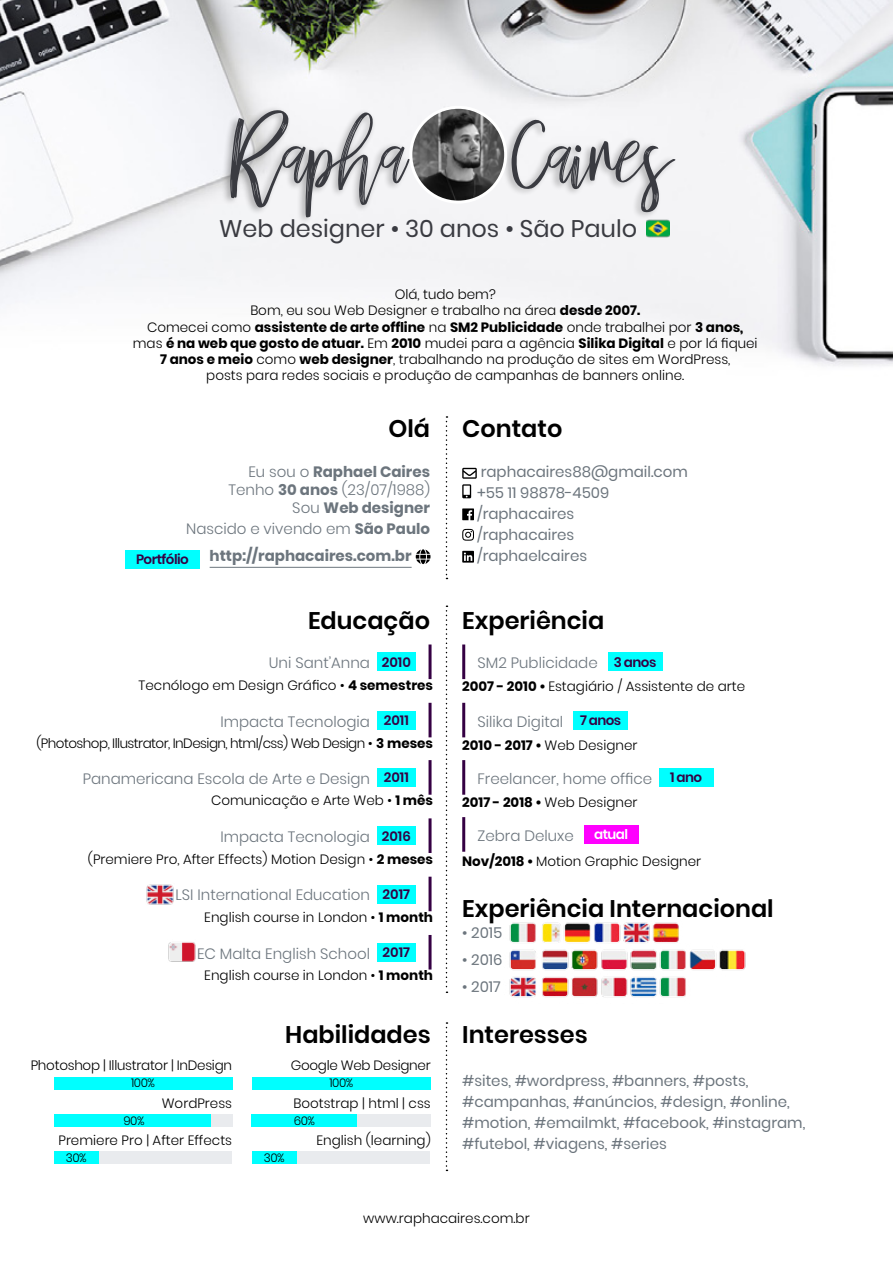
<style>
.page{position:relative;width:893px;height:1263px;background:#fff}
.page>*{position:absolute;margin:0;border:0;box-sizing:border-box;transform-origin:0 0}
.t1{font:75px "mellonydrybrush";color:#3a3b41}
.t2{font:600 24px "Poppins";color:#000}
.t3{font:24px "Poppins";color:#3a3b41}
.t4{font:300 15px "Poppins";color:#6c757d}
.t5{font:15px/21px "Poppins";color:#6c757d}
.t6{font:700 15px/18px "Poppins";color:#6c757d;text-align:right}
.t7{font:300 13.5px/16.2px "Poppins";color:#000;text-align:center}
.t8{font:300 13.5px "Poppins";letter-spacing:-.04em;color:#000}
.t9{font:300 13.5px "Poppins";letter-spacing:-.02em;color:#000}
.t10{font:600 13.5px "Poppins";letter-spacing:-.04em;color:#350043}
.t11{font:600 13.5px "Poppins";letter-spacing:-.04em;color:#fff}
.t12{font:300 12px "Poppins";letter-spacing:-.04em;color:#000}
.s1{font-weight:700}
.s2{font-weight:300}
.s3{font-weight:600;font-size:13.5px;color:#350043}
</style>
<div class="page">
<img style="left:0;top:0;width:893px;height:366px">
<div style="left:221px;top:106px;width:192px;height:119px;background:#000;opacity:.3"></div>
<div style="left:503px;top:116px;width:175px;height:103px;background:#000;opacity:.3"></div>
<img style="left:411px;top:107px;width:95px;height:95px;border-radius:47px">
<div style="left:409px;top:106px;width:98px;height:98px;border:3px solid #fff;border-radius:50%"></div>
<svg style="left:446px;top:416px;width:1px;height:163px"></svg>
<svg style="left:446px;top:1022px;width:1px;height:149px"></svg>
<svg style="left:446px;top:605px;width:1px;height:388px"></svg>
<svg style="left:462px;top:468px;width:15px;height:30px"></svg>
<svg style="left:462px;top:508px;width:12px;height:12px"></svg>
<svg style="left:462px;top:529px;width:12px;height:12px"></svg>
<svg style="left:462px;top:551px;width:12px;height:12px"></svg>
<svg style="left:416px;top:549px;width:14px;height:15px"></svg>
<hr style="left:210px;top:567px;width:202px;height:1px;background:#6c757d">
<div style="left:377px;top:652px;width:39px;height:19px;background:#0ff"></div>
<hr style="left:429px;top:644px;width:3px;height:35px;background:#350043">
<div style="left:608px;top:652px;width:54px;height:19px;background:#0ff"></div>
<hr style="left:462px;top:644px;width:3px;height:35px;background:#350043">
<div style="left:573px;top:711px;width:55px;height:19px;background:#0ff"></div>
<hr style="left:462px;top:703px;width:3px;height:34px;background:#350043">
<hr style="left:462px;top:760px;width:3px;height:35px;background:#350043">
<div style="left:377px;top:711px;width:39px;height:19px;background:#0ff"></div>
<hr style="left:429px;top:703px;width:3px;height:34px;background:#350043">
<div style="left:377px;top:768px;width:39px;height:19px;background:#0ff"></div>
<hr style="left:429px;top:760px;width:3px;height:35px;background:#350043">
<div style="left:377px;top:826px;width:39px;height:19px;background:#0ff"></div>
<hr style="left:429px;top:818px;width:3px;height:35px;background:#350043">
<div style="left:377px;top:885px;width:39px;height:18px;background:#0ff"></div>
<hr style="left:429px;top:877px;width:3px;height:34px;background:#350043">
<div style="left:377px;top:943px;width:39px;height:19px;background:#0ff"></div>
<hr style="left:429px;top:935px;width:3px;height:34px;background:#350043">
<div style="left:252px;top:1077px;width:179px;height:12px;background:#0ff"></div>
<div style="left:341px;top:1114px;width:90px;height:12px;background:#e9ebee"></div>
<div style="left:252px;top:1114px;width:105px;height:12px;background:#0ff"></div>
<div style="left:54px;top:1077px;width:178px;height:12px;background:#0ff"></div>
<div style="left:211px;top:1114px;width:21px;height:12px;background:#e9ebee"></div>
<div style="left:54px;top:1114px;width:157px;height:12px;background:#0ff"></div>
<div style="left:98px;top:1152px;width:134px;height:12px;background:#e9ebee"></div>
<div style="left:54px;top:1152px;width:44px;height:12px;background:#0ff"></div>
<div style="left:125px;top:550px;width:75px;height:19px;background:#0ff"></div>
<img style="left:509px;top:922px;width:237px;height:75px">
<img style="left:168px;top:942px;width:28px;height:20px">
<img style="left:146px;top:884px;width:28px;height:21px">
<div style="left:296px;top:1152px;width:134px;height:12px;background:#e9ebee"></div>
<div style="left:252px;top:1152px;width:44px;height:12px;background:#0ff"></div>
<img style="left:647px;top:217px;width:22px;height:23px">
<div style="left:584px;top:825px;width:54px;height:19px;background:#f0f"></div>
<hr style="left:462px;top:817px;width:3px;height:35px;background:#350043">
<div style="left:659px;top:768px;width:54px;height:19px;background:#0ff"></div>
<h1 class="t1" style="left:230px;top:112px;width:179px">Rapha</h1>
<h1 class="t1" style="left:511px;top:112px;width:163px">Caires</h1>
<h2 class="t3" style="left:219px;top:215px;width:419px">Web designer • 30 anos • São Paulo</h2>
<p class="t7" style="left:133px;top:286px;width:626px">Olá, tudo bem?<br>Bom, eu sou Web Designer e trabalho na área <span class="s1">desde 2007.<br></span>Comecei como <span class="s1">assistente de arte offline</span> na <span class="s1">SM2 Publicidade</span> onde trabalhei por <span class="s1">3 anos, </span>mas <span class="s1">é na web que gosto de atuar.</span> Em <span class="s1">2010</span> mudei para a agência <span class="s1">Silika Digital</span> e por lá fiquei <span class="s1">7 anos e meio</span> como <span class="s1">web designer</span>, trabalhando na produção de sites em WordPress,<br>posts para redes sociais e produção de campanhas de banners online.</p>
<h2 class="t2" style="left:388px;top:415px;width:43px">Olá</h2>
<p class="t6" style="left:228px;top:463px;width:203px"><span class="s2">Eu sou o</span> Raphael Caires<br><span class="s2">Tenho</span> 30 anos <span class="s2">(23/07/1988)<br>Sou</span> Web designer</p>
<p class="t4" style="left:186px;top:520px;width:245px">Nascido e vivendo em <span class="s1">São Paulo</span></p>
<h2 class="t2" style="left:462px;top:415px;width:102px">Contato</h2>
<p class="t5" style="left:477px;top:461px;width:212px">raphacaires88@gmail.com +55 11 98878-4509 /raphacaires<br>/raphacaires /raphaelcaires</p>
<p class="t6" style="left:210px;top:547px;width:203px">http://raphacaires.com.br</p>
<p class="t10" style="left:136px;top:552px;width:54px">Portfólio</p>
<h2 class="t2" style="left:308px;top:606px;width:124px">Educação</h2>
<p class="t4" style="left:269px;top:654px;width:144px">Uni Sant’Anna <span class="s3">2010</span></p>
<p class="t7" style="left:139px;top:677px;width:296px">Tecnólogo em Design Gráfico • <span class="s1">4 semestres</span></p>
<p class="t4" style="left:220px;top:712px;width:190px">Impacta Tecnologia <span class="s3">2011</span></p>
<p class="t8" style="left:36px;top:735px;width:398px">(Photoshop, Illustrator, InDesign, html/css) Web Design • <span class="s1">3 meses</span></p>
<p class="t4" style="left:83px;top:770px;width:328px">Panamericana Escola de Arte e Design <span class="s3">2011</span></p>
<p class="t7" style="left:211px;top:793px;width:223px">Comunicação e Arte Web • <span class="s1">1 mês</span></p>
<p class="t4" style="left:220px;top:828px;width:192px">Impacta Tecnologia <span class="s3">2016</span></p>
<p class="t7" style="left:88px;top:851px;width:347px">(Premiere Pro, After Effects) Motion Design • <span class="s1">2 meses</span></p>
<p class="t4" style="left:176px;top:886px;width:236px">LSI International Education <span class="s3">2017</span></p>
<p class="t7" style="left:204px;top:909px;width:230px">English course in London • <span class="s1">1 month</span></p>
<p class="t4" style="left:197px;top:945px;width:214px">EC Malta English School <span class="s3">2017</span></p>
<p class="t7" style="left:204px;top:967px;width:230px">English course in London • <span class="s1">1 month</span></p>
<h2 class="t2" style="left:285px;top:1021px;width:147px">Habilidades</h2>
<p class="t9" style="left:31px;top:1058px;width:203px">Photoshop | Illustrator | InDesign</p>
<p class="t9" style="left:291px;top:1058px;width:142px">Google Web Designer</p>
<p class="t12" style="left:131px;top:1076px;width:25px">100%</p>
<p class="t12" style="left:329px;top:1076px;width:25px">100%</p>
<p class="t7" style="left:162px;top:1095px;width:72px">WordPress</p>
<p class="t7" style="left:294px;top:1095px;width:139px">Bootstrap | html | css</p>
<p class="t12" style="left:123px;top:1113px;width:23px">90%</p>
<p class="t12" style="left:294px;top:1113px;width:23px">60%</p>
<p class="t7" style="left:58px;top:1132px;width:175px">Premiere Pro | After Effects</p>
<p class="t7" style="left:316px;top:1132px;width:116px">English (learning)</p>
<p class="t12" style="left:66px;top:1151px;width:22px">30%</p>
<p class="t12" style="left:264px;top:1151px;width:22px">30%</p>
<h2 class="t2" style="left:462px;top:606px;width:144px">Experiência</h2>
<p class="t4" style="left:478px;top:654px;width:180px">SM2 Publicidade <span class="s3">3 anos</span></p>
<p class="t7" style="left:462px;top:678px;width:285px"><span class="s1">2007 - 2010 •</span> Estagiário / Assistente de arte</p>
<p class="t4" style="left:478px;top:712px;width:145px">Silika Digital <span class="s3">7 anos</span></p>
<p class="t7" style="left:462px;top:737px;width:177px"><span class="s1">2010 - 2017 •</span> Web Designer</p>
<p class="t4" style="left:478px;top:770px;width:176px">Freelancer, home office</p>
<p class="t10" style="left:670px;top:770px;width:33px">1 ano</p>
<p class="t7" style="left:462px;top:794px;width:177px"><span class="s1">2017 - 2018 •</span> Web Designer</p>
<p class="t4" style="left:478px;top:827px;width:98px">Zebra Deluxe</p>
<p class="t11" style="left:594px;top:827px;width:35px">atual</p>
<p class="t7" style="left:462px;top:853px;width:240px"><span class="s1">Nov/2018 •</span> Motion Graphic Designer</p>
<h2 class="t2" style="left:462px;top:895px;width:313px">Experiência Internacional</h2>
<p class="t5" style="left:462px;top:923px;width:42px">• 2015</p>
<p class="t5" style="left:462px;top:950px;width:42px">• 2016</p>
<p class="t5" style="left:462px;top:977px;width:40px">• 2017</p>
<h2 class="t2" style="left:462px;top:1021px;width:127px">Interesses</h2>
<p class="t5" style="left:462px;top:1070px;width:345px">#sites, #wordpress, #banners, #posts, #campanhas, #anúncios, #design, #online, #motion, #emailmkt, #facebook, #instagram, #futebol, #viagens, #series</p>
<p class="t7" style="left:363px;top:1210px;width:168px">www.raphacaires.com.br</p>
</div>
